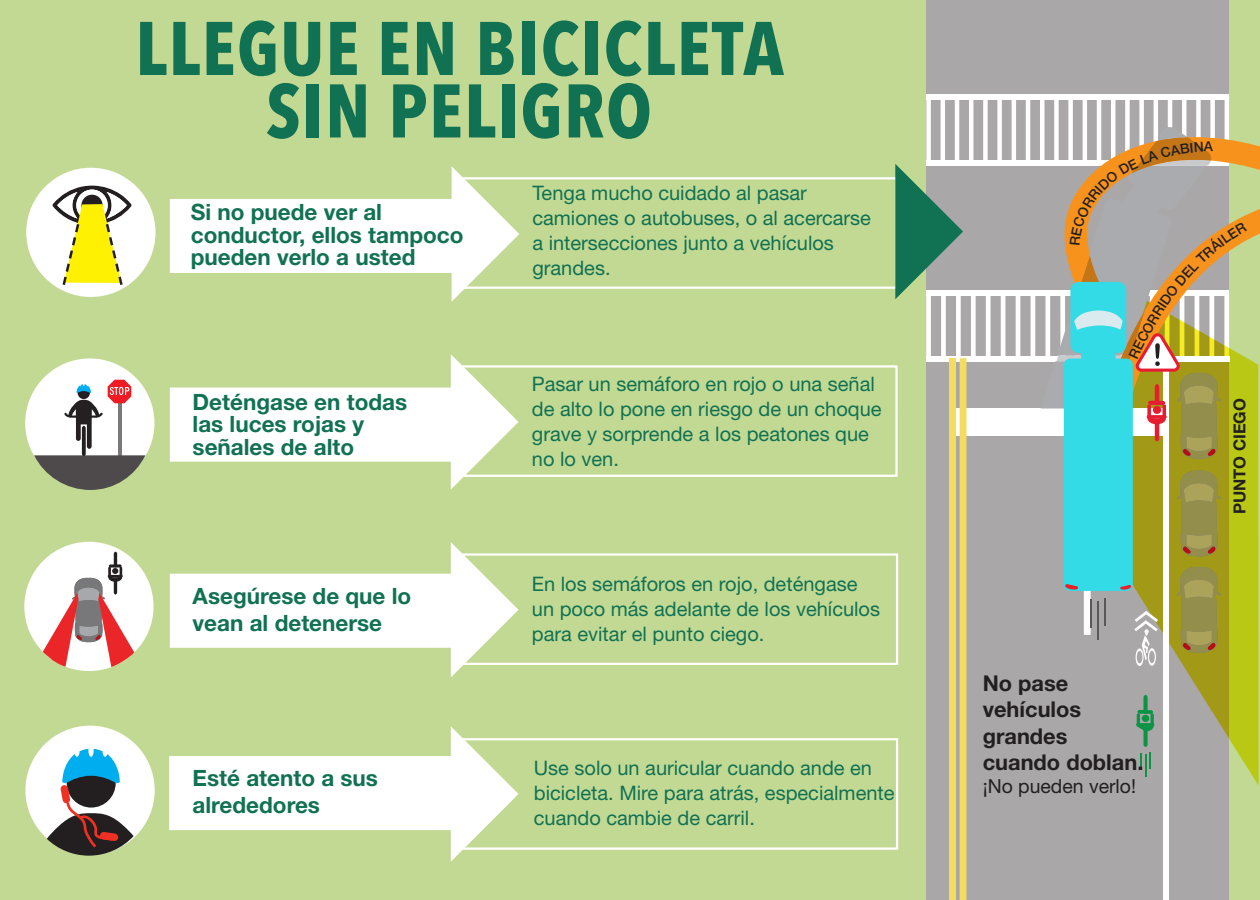
<style>
.page{position:relative;width:1260px;height:900px;background:#c2d993}
.page>*{position:absolute;margin:0;border:0;box-sizing:border-box;transform-origin:0 0}
.t1{font:700 75px/62.5px "Avenir Next Condensed";letter-spacing:.02em;color:#117153;text-align:center}
.t2{font:700 22.5px/22.5px "Helvetica Neue LT Std";color:#117153}
.t3{font:700 21.75px/26.2px "Helvetica Neue LT Std";color:#231f20}
.t4{font:20px/25px "Helvetica Neue LT Std";color:#117153}
.t5{font:19.5px "Helvetica Neue LT Std";color:#231f20}
.t6{font:700 16.5px "Helvetica Neue LT Std";color:#231f20}
</style>
<div class="page">
<div style="left:926px;top:0;width:303px;height:900px;background:#aaa7a8"></div>
<div style="left:926px;top:292px;width:5px;height:66px;background:#fff"></div>
<div style="left:941px;top:292px;width:5px;height:66px;background:#fff"></div>
<div style="left:956px;top:292px;width:5px;height:66px;background:#fff"></div>
<div style="left:971px;top:292px;width:5px;height:66px;background:#fff"></div>
<div style="left:986px;top:292px;width:5px;height:66px;background:#fff"></div>
<hr style="left:1001px;top:292px;width:4px;height:66px;background:#fff">
<hr style="left:1016px;top:292px;width:4px;height:66px;background:#fff">
<hr style="left:1031px;top:292px;width:4px;height:66px;background:#fff">
<div style="left:926px;top:95px;width:5px;height:66px;background:#fff"></div>
<hr style="left:941px;top:95px;width:4px;height:66px;background:#fff">
<hr style="left:955px;top:95px;width:4px;height:66px;background:#fff">
<hr style="left:969px;top:95px;width:4px;height:66px;background:#fff">
<div style="left:983px;top:95px;width:5px;height:66px;background:#fff"></div>
<div style="left:997px;top:95px;width:5px;height:66px;background:#fff"></div>
<hr style="left:1012px;top:95px;width:4px;height:66px;background:#fff">
<hr style="left:1026px;top:95px;width:4px;height:66px;background:#fff">
<hr style="left:1040px;top:95px;width:4px;height:66px;background:#fff">
<div style="left:1054px;top:95px;width:5px;height:66px;background:#fff"></div>
<div style="left:1068px;top:95px;width:5px;height:66px;background:#fff"></div>
<hr style="left:1083px;top:95px;width:4px;height:66px;background:#fff">
<hr style="left:1097px;top:95px;width:4px;height:66px;background:#fff">
<hr style="left:1111px;top:95px;width:4px;height:66px;background:#fff">
<div style="left:1125px;top:95px;width:5px;height:66px;background:#fff"></div>
<div style="left:1139px;top:95px;width:5px;height:66px;background:#fff"></div>
<hr style="left:1154px;top:95px;width:4px;height:66px;background:#fff">
<hr style="left:1168px;top:95px;width:4px;height:66px;background:#fff">
<hr style="left:1182px;top:95px;width:4px;height:66px;background:#fff">
<div style="left:1196px;top:95px;width:5px;height:66px;background:#fff"></div>
<div style="left:1210px;top:95px;width:5px;height:66px;background:#fff"></div>
<hr style="left:1225px;top:95px;width:4px;height:66px;background:#fff">
<div style="left:926px;top:290px;width:303px;height:6px;background:#fff"></div>
<div style="left:926px;top:94px;width:303px;height:6px;background:#fff"></div>
<div style="left:926px;top:160px;width:303px;height:5px;background:#fff"></div>
<svg style="left:1129px;top:459px;width:130px;height:327px"></svg>
<div style="left:926px;top:356px;width:303px;height:6px;background:#fff"></div>
<div style="left:26px;top:168px;width:130px;height:129px;background:#fff;border-radius:50%"></div>
<div style="left:462px;top:177px;width:436px;height:112px;border:2px solid #fff"></div>
<div style="left:462px;top:365px;width:436px;height:112px;border:2px solid #fff"></div>
<div style="left:462px;top:553px;width:436px;height:112px;border:2px solid #fff"></div>
<svg style="left:170px;top:166px;width:349px;height:136px"></svg>
<svg style="left:170px;top:354px;width:349px;height:136px"></svg>
<svg style="left:170px;top:542px;width:349px;height:135px"></svg>
<svg style="left:169px;top:726px;width:350px;height:136px"></svg>
<div style="left:462px;top:738px;width:436px;height:112px;border:2px solid #fff"></div>
<svg style="left:52px;top:186px;width:80px;height:102px"></svg>
<svg style="left:895px;top:164px;width:68px;height:135px"></svg>
<div style="left:951px;top:408px;width:218px;height:28px;background:#fff"></div>
<div style="left:1163px;top:361px;width:6px;height:539px;background:#fff"></div>
<div style="left:1084px;top:567px;width:7px;height:68px;background:#fff"></div>
<div style="left:960px;top:358px;width:6px;height:542px;background:#f6db61"></div>
<div style="left:949px;top:358px;width:7px;height:542px;background:#f6db61"></div>
<hr style="left:1104px;top:599px;width:2px;height:27px;background:#57585a">
<hr style="left:1097px;top:601px;width:2px;height:38px;background:#57585a">
<hr style="left:1090px;top:599px;width:2px;height:28px;background:#57585a">
<svg style="left:1176px;top:470px;width:45px;height:87px;background:#9b9242"></svg>
<svg style="left:1176px;top:567px;width:45px;height:86px;background:#9b9243"></svg>
<svg style="left:1141px;top:752px;width:10px;height:25px"></svg>
<hr style="left:1136px;top:723px;width:18px;height:3px;background:#0d9344;border-radius:2px">
<div style="left:1143px;top:728px;width:5px;height:19px;background:#0d9344;border-radius:2px"></div>
<div style="left:1143px;top:695px;width:5px;height:19px;background:#0d9344;border-radius:2px"></div>
<svg style="left:1137px;top:710px;width:16px;height:4px"></svg>
<svg style="left:1137px;top:713px;width:17px;height:18px"></svg>
<svg style="left:1041px;top:127px;width:160px;height:282px"></svg>
<div style="left:1064px;top:359px;width:69px;height:232px;background:#32dbe5;border-radius:6px"></div>
<svg style="left:1120px;top:585px;width:11px;height:5px"></svg>
<svg style="left:1065px;top:584px;width:13px;height:6px"></svg>
<svg style="left:1134px;top:611px;width:24px;height:55px"></svg>
<div style="left:25px;top:358px;width:129px;height:130px;background:#fff;border-radius:50%"></div>
<hr style="left:118px;top:400px;width:3px;height:56px;background:#7a7878">
<svg style="left:34px;top:455px;width:111px;height:35px"></svg>
<svg style="left:82px;top:426px;width:4px;height:30px"></svg>
<svg style="left:64px;top:380px;width:67px;height:69px"></svg>
<div style="left:24px;top:542px;width:130px;height:129px;background:#fff;border-radius:50%"></div>
<hr style="left:114px;top:552px;width:3px;height:15px;background:#241f21;border-radius:2px">
<svg style="left:109px;top:564px;width:13px;height:4px"></svg>
<svg style="left:43px;top:567px;width:91px;height:100px"></svg>
<div style="left:25px;top:726px;width:130px;height:129px;background:#fff;border-radius:50%"></div>
<svg style="left:47px;top:749px;width:87px;height:107px"></svg>
<svg style="left:1057px;top:137px;width:203px;height:322px"></svg>
<p class="t1" style="left:135px;top:17px;width:650px">LLEGUE EN BICICLETA<br>SIN PELIGRO</p>
<p class="t2" style="left:191px;top:201px;width:274px">Si no puede ver al conductor, ellos tampoco pueden verlo a usted</p>
<p class="t2" style="left:193px;top:390px;width:216px">Deténgase en todas las luces rojas y señales de alto</p>
<p class="t4" style="left:532px;top:180px;width:340px">Tenga mucho cuidado al pasar camiones o autobuses, o al acercarse a intersecciones junto a vehículos grandes.</p>
<p class="t4" style="left:532px;top:371px;width:351px">Pasar un semáforo en rojo o una señal de alto lo pone en riesgo de un choque grave y sorprende a los peatones que no lo ven.</p>
<p class="t2" style="left:193px;top:581px;width:220px;line-height:27.5px">Asegúrese de que lo vean al detenerse</p>
<p class="t4" style="left:532px;top:571px;width:350px">En los semáforos en rojo, deténgase un poco más adelante de los vehículos para evitar el punto ciego.</p>
<p class="t2" style="left:193px;top:763px;width:187px;line-height:27.5px">Esté atento a sus alrededores</p>
<p class="t4" style="left:534px;top:755px;width:362px">Use solo un auricular cuando ande en bicicleta. Mire para atrás, especialmente cuando cambie de carril.</p>
<p class="t3" style="left:983px;top:670px;width:162px">No pase vehículos grandes cuando doblan.</p>
<p class="t5" style="left:983px;top:774px;width:155px">¡No pueden verlo!</p>
<p class="t6" style="left:1229px;top:514px;width:118px;rotate:-90deg">PUNTO CIEGO</p>
</div>
